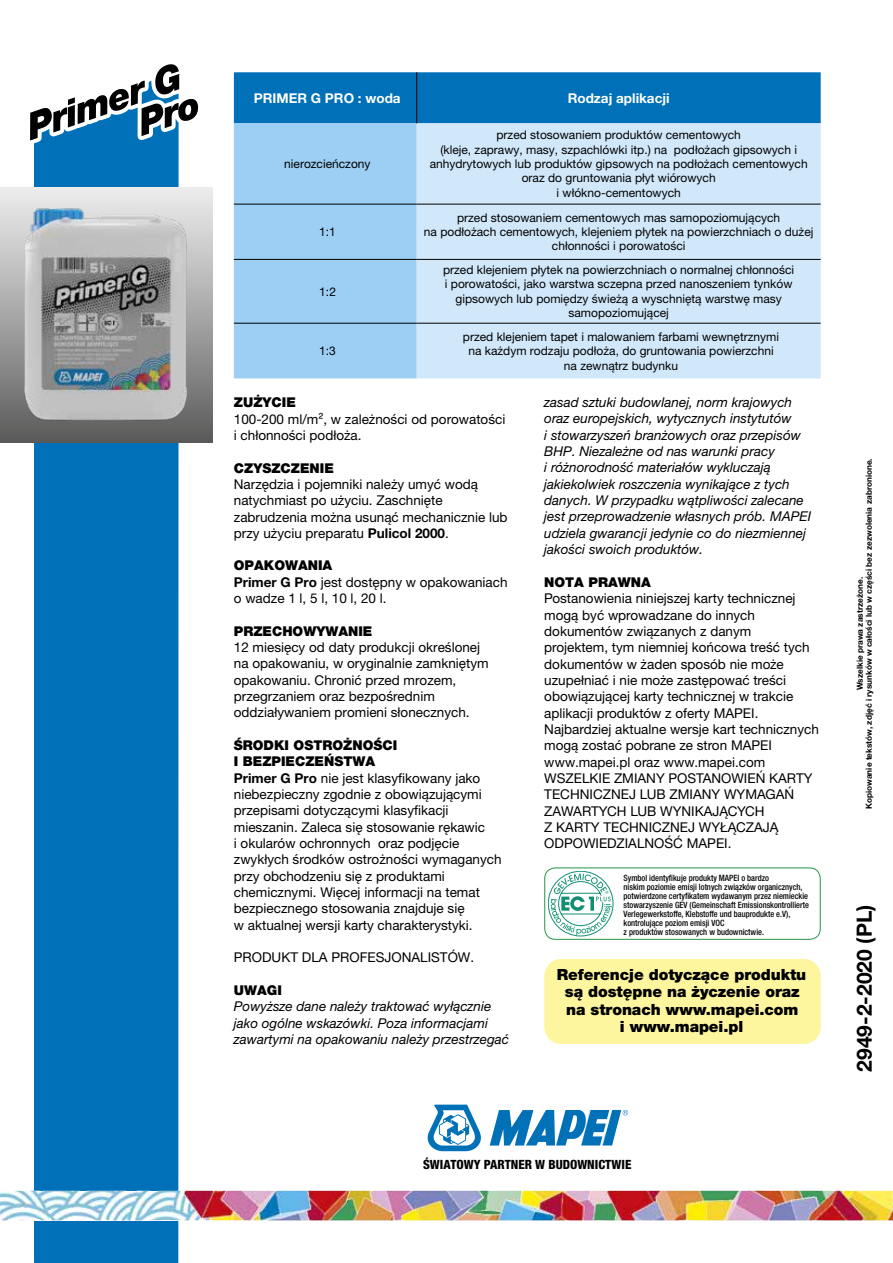
<style>
.page{position:relative;width:893px;height:1263px;background:#fff}
.page>*{position:absolute;margin:0;border:0;box-sizing:border-box;transform-origin:0 0}
.t1{font:700 21px "Helvetica Neue LTW1 G";color:#000}
.t2{font:900 15.45px/17.2px "Helvetica Neue LTW1 G";letter-spacing:-.005em;color:#000;text-align:center}
.t3{font:13.5px/16.4px "Helvetica Neue LTW1 G";color:#000}
.t4{font:italic 13.5px/16.4px "Helvetica Neue LTW1 G";color:#000}
.t5{font:900 13.5px "Helvetica Neue LTW1 G";color:#000}
.t6{font:700 13.5px "Helvetica Neue LTW1 G";color:#fff}
.t7{font:800 condensed 12.75px "Helvetica Neue LTW1 G";color:#000}
.t8{font:12px/14.4px "Helvetica Neue LTW1 G";color:#000;text-align:center}
.t9{font:500 condensed 8.7px/9px "Helvetica Neue LTW1 G";color:#000;scale:.96 1}
.t10{font:700 8.25px/9px "Helvetica Neue LTW1 G";color:#000;text-align:center}
.s1{font-weight:700}
.s2{font-weight:900}
</style>
<div class="page">
<div style="left:34px;top:146px;width:145px;height:1117px;background:#0071b8"></div>
<img style="left:0;top:1191px;width:893px;height:29px">
<div style="left:544px;top:867px;width:277px;height:73px;border:1px solid #289448;border-radius:11px"></div>
<svg style="left:548px;top:871px;width:65px;height:65px"></svg>
<div style="left:544px;top:959px;width:277px;height:85px;background:#fef59f;border-radius:17px"></div>
<svg style="left:428px;top:1104px;width:200px;height:47px"></svg>
<div style="left:234px;top:72px;width:587px;height:51px;background:#0071b8"></div>
<div style="left:234px;top:123px;width:183px;height:255px;background:#9ccff3"></div>
<div style="left:417px;top:123px;width:404px;height:255px;background:#d1e8fa"></div>
<hr style="left:234px;top:204px;width:183px;height:1px;background:#000">
<hr style="left:417px;top:204px;width:404px;height:1px;background:#000">
<hr style="left:234px;top:259px;width:183px;height:1px;background:#000">
<hr style="left:417px;top:259px;width:404px;height:1px;background:#000">
<hr style="left:234px;top:323px;width:183px;height:1px;background:#000">
<hr style="left:417px;top:323px;width:404px;height:1px;background:#000">
<hr style="left:416px;top:72px;width:1px;height:51px;background:#000">
<svg style="left:30px;top:64px;width:169px;height:82px"></svg>
<img style="left:0;top:188px;width:213px;height:255px">
<p class="t6" style="left:254px;top:89px;width:148px">PRIMER G PRO : woda</p>
<p class="t6" style="left:568px;top:89px;width:103px">Rodzaj aplikacji</p>
<p class="t8" style="left:284px;top:156px;width:88px">nierozcieńczony</p>
<p class="t8" style="left:319px;top:224px;width:18px">1:1</p>
<p class="t8" style="left:319px;top:284px;width:18px">1:2</p>
<p class="t8" style="left:319px;top:344px;width:18px">1:3</p>
<p class="t8" style="left:430px;top:128px;width:380px">przed stosowaniem produktów cementowych<br>(kleje, zaprawy, masy, szpachlówki itp.) na podłożach gipsowych i anhydrytowych lub produktów gipsowych na podłożach cementowych oraz do gruntowania płyt wiórowych<br>i włókno-cementowych</p>
<p class="t8" style="left:424px;top:210px;width:391px">przed stosowaniem cementowych mas samopoziomujących<br>na podłożach cementowych, klejeniem płytek na powierzchniach o dużej chłonności i porowatości</p>
<p class="t8" style="left:443px;top:262px;width:353px">przed klejeniem płytek na powierzchniach o normalnej chłonności i porowatości, jako warstwa sczepna przed nanoszeniem tynków gipsowych lub pomiędzy świeżą a wyschniętą warstwę masy samopoziomującej</p>
<p class="t8" style="left:463px;top:329px;width:318px">przed klejeniem tapet i malowaniem farbami wewnętrznymi na każdym rodzaju podłoża, do gruntowania powierzchni na zewnątrz budynku</p>
<p class="t5" style="left:234px;top:394px;width:63px">ZUŻYCIE</p>
<p class="t3" style="left:234px;top:410px;width:273px">100-200 ml/m², w zależności od porowatości i chłonności podłoża.</p>
<p class="t5" style="left:234px;top:460px;width:101px">CZYSZCZENIE</p>
<p class="t3" style="left:234px;top:476px;width:275px">Narzędzia i pojemniki należy umyć wodą natychmiast po użyciu. Zaschnięte zabrudzenia można usunąć mechanicznie lub przy użyciu preparatu <span class="s1">Pulicol 2000</span>.</p>
<p class="t3" style="left:234px;top:557px;width:275px"><span class="s2">OPAKOWANIA<br></span><span class="s1">Primer G Pro</span> jest dostępny w opakowaniach o wadze 1 l, 5 l, 10 l, 20 l.</p>
<p class="t5" style="left:234px;top:623px;width:140px">PRZECHOWYWANIE</p>
<p class="t3" style="left:234px;top:639px;width:256px">12 miesięcy od daty produkcji określonej na opakowaniu, w oryginalnie zamkniętym opakowaniu. Chronić przed mrozem, przegrzaniem oraz bezpośrednim oddziaływaniem promieni słonecznych.</p>
<p class="t3" style="left:234px;top:737px;width:269px"><span class="s2">ŚRODKI OSTROŻNOŚCI<br>I BEZPIECZEŃSTWA<br></span><span class="s1">Primer G Pro</span> nie jest klasyfikowany jako niebezpieczny zgodnie z obowiązującymi przepisami dotyczącymi klasyfikacji mieszanin. Zaleca się stosowanie rękawic<br>i okularów ochronnych oraz podjęcie zwykłych środków ostrożności wymaganych przy obchodzeniu się z produktami chemicznymi. Więcej informacji na temat bezpiecznego stosowania znajduje się<br>w aktualnej wersji karty charakterystyki.</p>
<p class="t3" style="left:234px;top:949px;width:242px">PRODUKT DLA PROFESJONALISTÓW.</p>
<p class="t5" style="left:234px;top:982px;width:49px">UWAGI</p>
<p class="t4" style="left:234px;top:998px;width:277px">Powyższe dane należy traktować wyłącznie jako ogólne wskazówki. Poza informacjami zawartymi na opakowaniu należy przestrzegać</p>
<p class="t4" style="left:544px;top:394px;width:269px">zasad sztuki budowlanej, norm krajowych oraz europejskich, wytycznych instytutów<br>i stowarzyszeń branżowych oraz przepisów BHP. Niezależne od nas warunki pracy<br>i różnorodność materiałów wykluczają jakiekolwiek roszczenia wynikające z tych danych. W przypadku wątpliwości zalecane jest przeprowadzenie własnych prób. MAPEI udziela gwarancji jedynie co do niezmiennej jakości swoich produktów.</p>
<p class="t5" style="left:544px;top:574px;width:108px">NOTA PRAWNA</p>
<p class="t3" style="left:544px;top:590px;width:276px">Postanowienia niniejszej karty technicznej mogą być wprowadzane do innych dokumentów związanych z danym<br>projektem, tym niemniej końcowa treść tych dokumentów w żaden sposób nie może uzupełniać i nie może zastępować treści obowiązującej karty technicznej w trakcie aplikacji produktów z oferty MAPEI.<br>Najbardziej aktualne wersje kart technicznych mogą zostać pobrane ze stron MAPEI www.mapei.pl oraz www.mapei.com WSZELKIE ZMIANY POSTANOWIEŃ KARTY TECHNICZNEJ LUB ZMIANY WYMAGAŃ ZAWARTYCH LUB WYNIKAJĄCYCH<br>Z KARTY TECHNICZNEJ WYŁĄCZAJĄ ODPOWIEDZIALNOŚĆ MAPEI.</p>
<p class="t9" style="left:624px;top:873px;width:195px">Symbol identyfikuje produkty MAPEI o bardzo<br>niskim poziomie emisji lotnych związków organicznych, potwierdzone certyfikatem wydawanym przez niemieckie stowarzyszenie GEV (Gemeinschaft Emissionskontrollierte Verlegewerkstoffe, Klebstoffe und bauprodukte e.V), kontrolujące poziom emisji VOC<br>z produktów stosowanych w budownictwie.</p>
<p class="t2" style="left:557px;top:966px;width:251px">Referencje dotyczące produktu są dostępne na życzenie oraz na stronach www.mapei.com<br>i www.mapei.pl</p>
<p class="t7" style="left:423px;top:1157px;width:210px">ŚWIATOWY PARTNER W BUDOWNICTWIE</p>
<p class="t10" style="left:855px;top:809px;width:352px;rotate:-90deg">Wszelkie prawa zastrzeżone.<br>Kopiowanie tekstów, zdjęć i rysunków w całości lub w części bez zezwolenia zabronione.</p>
<h1 class="t1" style="left:851px;top:1071px;width:169px;rotate:-90deg">2949-2-2020 (PL)</h1>
</div>
